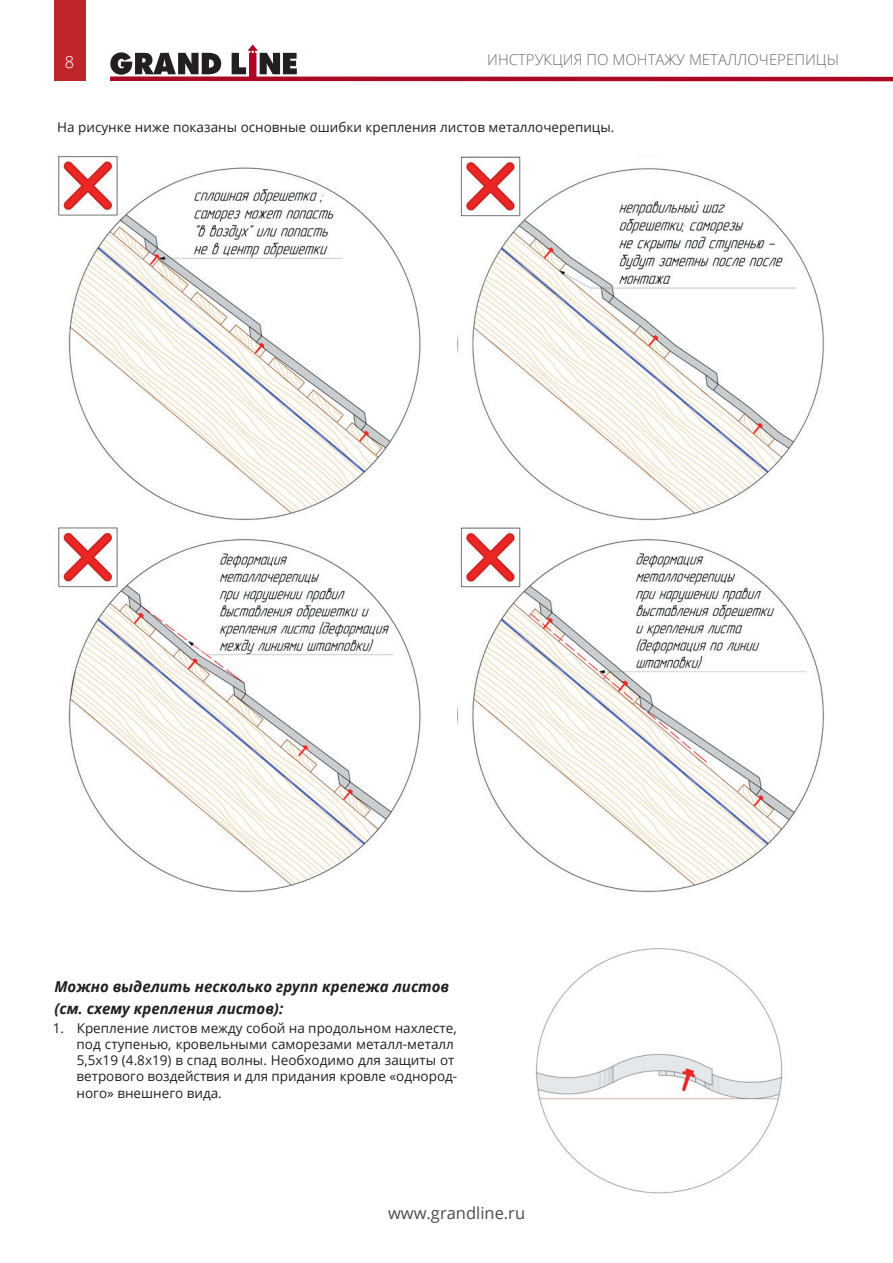
<style>
.page{position:relative;width:893px;height:1263px;background:#fff}
.page>*{position:absolute;margin:0;border:0;box-sizing:border-box;transform-origin:0 0}
.t1{font:16.5px "Open Sans";color:#4b4c4d}
.t2{font:300 16.5px "Open Sans";color:#fff}
.t3{font:italic 700 15px/21.6px "Open Sans";color:#231f20}
.t4{font:300 15px "Open Sans";color:#6c6d70}
.t5{font:13.5px/16.2px "Open Sans";color:#231f20}
</style>
<div class="page">
<div style="left:54px;top:0;width:31px;height:80px;background:#be262c"></div>
<svg style="left:110px;top:45px;width:783px;height:37px"></svg>
<img style="left:535px;top:948px;width:248px;height:246px">
<img style="left:58px;top:156px;width:363px;height:365px">
<img style="left:58px;top:527px;width:363px;height:366px">
<img style="left:457px;top:156px;width:367px;height:365px">
<img style="left:457px;top:527px;width:367px;height:366px">
<p class="t2" style="left:65px;top:51px;width:11px">8</p>
<p class="t4" style="left:487px;top:49px;width:353px">ИНСТРУКЦИЯ ПО МОНТАЖУ МЕТАЛЛОЧЕРЕПИЦЫ</p>
<p class="t5" style="left:57px;top:119px;width:559px">На рисунке ниже показаны основные ошибки крепления листов металлочерепицы.</p>
<p class="t3" style="left:54px;top:975px;width:396px">Можно выделить несколько групп крепежа листов (см. схему крепления листов):</p>
<p class="t5" style="left:77px;top:1019px;width:382px;text-indent:-24px">1. Крепление листов между собой на продольном нахлесте, под ступенью, кровельными саморезами металл-металл 5,5x19 (4.8х19) в спад волны. Необходимо для защиты от ветрового воздействия и для придания кровле «однород&shy;ного» внешнего вида.</p>
<p class="t1" style="left:388px;top:1201px;width:139px">www.grandline.ru</p>
</div>
